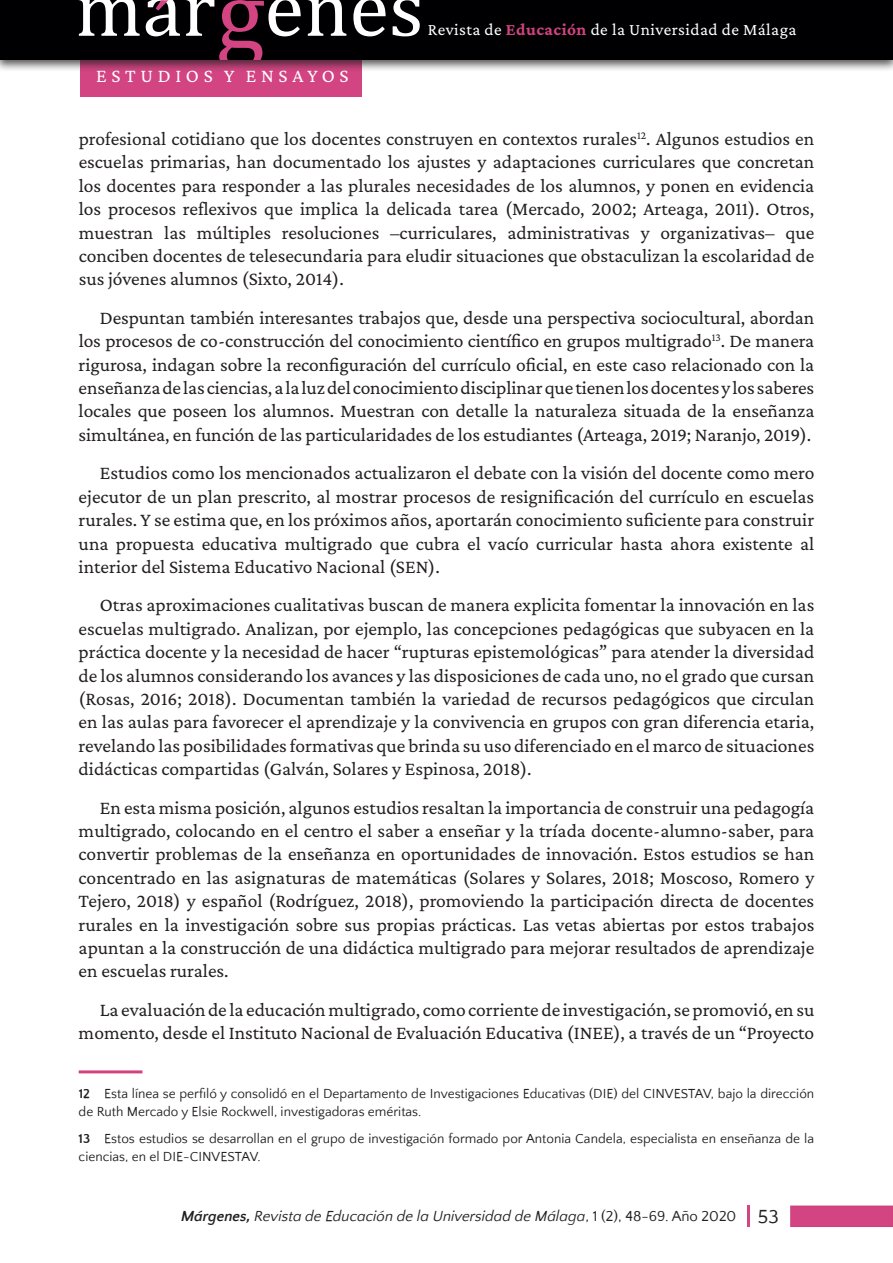
<style>
.page{position:relative;width:893px;height:1263px;background:#fff}
.page>*{position:absolute;margin:0;border:0;box-sizing:border-box;transform-origin:0 0}
.t1{font:19.5px/23.4px "Crimson Pro";color:#231f20;text-align:justify}
.t2{font:19.5px "Crimson Pro";letter-spacing:.24em;color:#fff}
.t3{font:17.25px "Crimson Pro";letter-spacing:.025em;color:#fff}
.t4{font:italic 15px "Quattrocento Sans";color:#231f20}
.t5{font:13.5px/18px "Quattrocento Sans";color:#231f20}
.s1{font-weight:700;color:#d1437e}
.s2{font-weight:700}
.s3{font-style:normal}
.s4{font-style:normal;font-size:19.5px}
</style>
<div class="page">
<div style="left:81px;top:55px;width:281px;height:42px;background:#d24482"></div>
<div style="left:0;top:0;width:893px;height:72px;background:#231f20;opacity:.75"></div>
<div style="left:0;top:0;width:893px;height:60px;background:#000003"></div>
<svg style="left:78px;top:0;width:62px;height:36px"></svg>
<svg style="left:307px;top:0;width:39px;height:36px"></svg>
<svg style="left:353px;top:0;width:33px;height:36px"></svg>
<svg style="left:393px;top:0;width:27px;height:36px"></svg>
<svg style="left:146px;top:0;width:155px;height:59px"></svg>
<hr style="left:747px;top:1205px;width:3px;height:22px;background:#d24482">
<div style="left:790px;top:1205px;width:103px;height:22px;background:#d24482;border:2px solid #d1437e"></div>
<hr style="left:79px;top:1070px;width:63px;height:3px;background:#d2437e">
<p class="t2" style="left:96px;top:63px;width:254px">ESTUDIOS Y ENSAYOS</p>
<p class="t3" style="left:428px;top:18px;width:370px">Revista de <span class="s1">Educación</span> de la Universidad de Málaga</p>
<p class="t1" style="left:79px;top:127px;width:737px">profesional cotidiano que los docentes construyen en contextos rurales<sup>12</sup>. Algunos estudios en escuelas primarias, han documentado los ajustes y adaptaciones curriculares que concretan los docentes para responder a las plurales necesidades de los alumnos, y ponen en evidencia los procesos reflexivos que implica la delicada tarea (Mercado, 2002; Arteaga, 2011). Otros, muestran las múltiples resoluciones –curriculares, administrativas y organizativas– que conciben docentes de telesecundaria para eludir situaciones que obstaculizan la escolaridad de sus jóvenes alumnos (Sixto, 2014).</p>
<p class="t1" style="left:79px;top:305px;width:737px;text-indent:21px">Despuntan también interesantes trabajos que, desde una perspectiva sociocultural, abordan los procesos de co-construcción del conocimiento científico en grupos multigrado<sup>13</sup>. De manera rigurosa, indagan sobre la reconfiguración del currículo oficial, en este caso relacionado con la enseñanza de las ciencias, a la luz del conocimiento disciplinar que tienen los docentes y los saberes locales que poseen los alumnos. Muestran con detalle la naturaleza situada de la enseñanza simultánea, en función de las particularidades de los estudiantes (Arteaga, 2019; Naranjo, 2019).</p>
<p class="t1" style="left:79px;top:461px;width:737px;text-indent:21px">Estudios como los mencionados actualizaron el debate con la visión del docente como mero ejecutor de un plan prescrito, al mostrar procesos de resignificación del currículo en escuelas rurales. Y se estima que, en los próximos años, aportarán conocimiento suficiente para construir una propuesta educativa multigrado que cubra el vacío curricular hasta ahora existente al interior del Sistema Educativo Nacional (SEN).</p>
<p class="t1" style="left:79px;top:593px;width:737px;text-indent:21px">Otras aproximaciones cualitativas buscan de manera explicita fomentar la innovación en las escuelas multigrado. Analizan, por ejemplo, las concepciones pedagógicas que subyacen en la práctica docente y la necesidad de hacer “rupturas epistemológicas” para atender la diversidad de los alumnos considerando los avances y las disposiciones de cada uno, no el grado que cursan (Rosas, 2016; 2018). Documentan también la variedad de recursos pedagógicos que circulan en las aulas para favorecer el aprendizaje y la convivencia en grupos con gran diferencia etaria, revelando las posibilidades formativas que brinda su uso diferenciado en el marco de situaciones didácticas compartidas (Galván, Solares y Espinosa, 2018).</p>
<p class="t1" style="left:79px;top:795px;width:737px;text-indent:21px">En esta misma posición, algunos estudios resaltan la importancia de construir una pedagogía multigrado, colocando en el centro el saber a enseñar y la tríada docente-alumno-saber, para convertir problemas de la enseñanza en oportunidades de innovación. Estos estudios se han concentrado en las asignaturas de matemáticas (Solares y Solares, 2018; Moscoso, Romero y Tejero, 2018) y español (Rodríguez, 2018), promoviendo la participación directa de docentes rurales en la investigación sobre sus propias prácticas. Las vetas abiertas por estos trabajos apuntan a la construcción de una didáctica multigrado para mejorar resultados de aprendizaje en escuelas rurales.</p>
<p class="t1" style="left:79px;top:997px;width:737px;text-align:right">La evaluación de la educación multigrado, como corriente de investigación, se promovió, en su momento, desde el Instituto Nacional de Evaluación Educativa (INEE), a través de un “Proyecto</p>
<p class="t5" style="left:79px;top:1085px;width:737px"><span class="s2">12</span> Esta línea se perfiló y consolidó en el Departamento de Investigaciones Educativas (DIE) del CINVESTAV, bajo la dirección de Ruth Mercado y Elsie Rockwell, investigadoras eméritas.</p>
<p class="t5" style="left:79px;top:1130px;width:737px"><span class="s2">13</span> Estos estudios se desarrollan en el grupo de investigación formado por Antonia Candela, especialista en enseñanza de la ciencias, en el DIE-CINVESTAV.</p>
<p class="t4" style="left:181px;top:1208px;width:599px"><span class="s2">Márgenes,</span> Revista de Educación de la Universidad de Málaga<span class="s3">, 1 (2), 48-69. Año 2020</span> <span class="s4">53</span></p>
</div>
